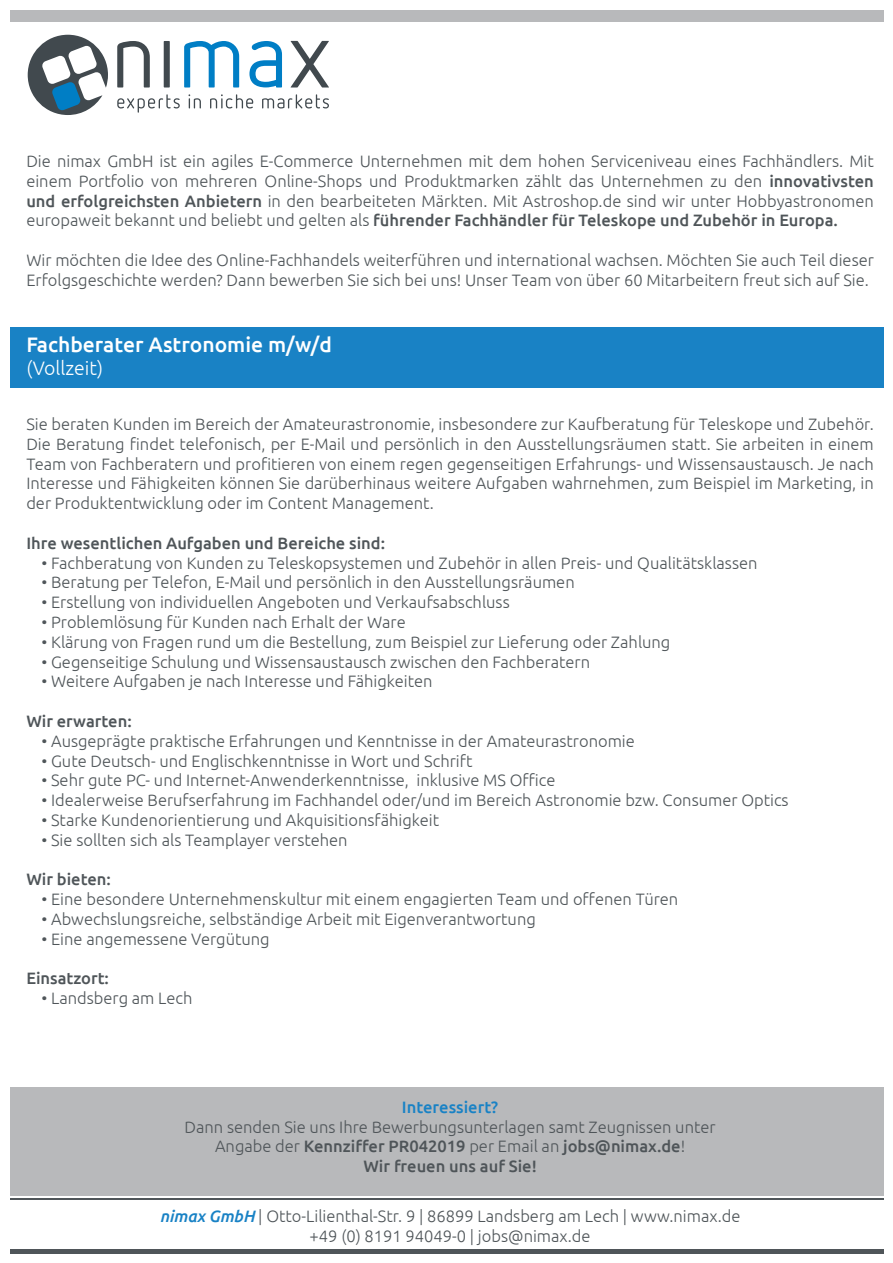
<style>
.page{position:relative;width:893px;height:1263px;background:#fff}
.page>*{position:absolute;margin:0;border:0;box-sizing:border-box;transform-origin:0 0}
.t1{font:500 21px "Ubuntu";color:#fff}
.t2{font:300 19.5px "Ubuntu";color:#fff}
.t3{font:300 16.5px/19.8px "Ubuntu";color:#4f5559;text-align:center}
.t4{font:500 16.5px "Ubuntu";color:#4f5559}
.t5{font:500 16.5px "Ubuntu";color:#1982c5}
.s1{font-weight:500}
.s2{font-weight:500;font-style:italic;color:#1982c5}
</style>
<div class="page">
<div style="left:11px;top:11px;width:873px;height:11px;background:#b8b9bb"></div>
<div style="left:11px;top:1249px;width:873px;height:5px;background:#4f5559"></div>
<div style="left:11px;top:1087px;width:873px;height:108px;background:#b8b9bb"></div>
<hr style="left:11px;top:1198px;width:873px;height:2px;background:#4f5559">
<svg style="left:28px;top:35px;width:80px;height:80px"></svg>
<svg style="left:117px;top:41px;width:212px;height:47px"></svg>
<svg style="left:117px;top:94px;width:212px;height:19px"></svg>
<div style="left:10px;top:327px;width:873px;height:60px;background:#1982c5"></div>
<p class="t3" style="left:26px;top:151px;width:849px;text-align:justify">Die nimax GmbH ist ein agiles E-Commerce Unternehmen mit dem hohen Serviceniveau eines Fachhändlers. Mit einem Portfolio von mehreren Online-Shops und Produktmarken zählt das Unternehmen zu den <span class="s1">innovativsten und erfolgreichsten Anbietern</span> in den bearbeiteten Märkten. Mit Astroshop.de sind wir unter Hobbyastronomen europaweit bekannt und beliebt und gelten als <span class="s1">führender Fachhändler für Teleskope und Zubehör in Europa.</span></p>
<p class="t3" style="left:26px;top:250px;width:849px;text-align:left">Wir möchten die Idee des Online-Fachhandels weiterführen und international wachsen. Möchten Sie auch Teil dieser<br>Erfolgsgeschichte werden? Dann bewerben Sie sich bei uns! Unser Team von über 60 Mitarbeitern freut sich auf Sie.</p>
<p class="t1" style="left:26px;top:331px;width:307px">Fachberater Astronomie m/w/d</p>
<p class="t2" style="left:26px;top:356px;width:78px">(Vollzeit)</p>
<p class="t3" style="left:26px;top:414px;width:849px;text-align:justify">Sie beraten Kunden im Bereich der Amateurastronomie, insbesondere zur Kaufberatung für Teleskope und Zubehör.<br>Die Beratung findet telefonisch, per E-Mail und persönlich in den Ausstellungsräumen statt. Sie arbeiten in einem Team von Fachberatern und profitieren von einem regen gegenseitigen Erfahrungs- und Wissensaustausch. Je nach Interesse und Fähigkeiten können Sie darüberhinaus weitere Aufgaben wahrnehmen, zum Beispiel im Marketing, in der Produktentwicklung oder im Content Management.</p>
<p class="t4" style="left:26px;top:532px;width:360px">Ihre wesentlichen Aufgaben und Bereiche sind:</p>
<p class="t3" style="left:41px;top:552px;width:718px">• Fachberatung von Kunden zu Teleskopsystemen und Zubehör in allen Preis- und Qualitätsklassen</p>
<p class="t3" style="left:41px;top:572px;width:535px">• Beratung per Telefon, E-Mail und persönlich in den Ausstellungsräumen</p>
<p class="t3" style="left:41px;top:592px;width:470px">• Erstellung von individuellen Angeboten und Verkaufsabschluss</p>
<p class="t3" style="left:41px;top:612px;width:366px">• Problemlösung für Kunden nach Erhalt der Ware</p>
<p class="t3" style="left:41px;top:631px;width:630px">• Klärung von Fragen rund um die Bestellung, zum Beispiel zur Lieferung oder Zahlung</p>
<p class="t3" style="left:41px;top:651px;width:550px">• Gegenseitige Schulung und Wissensaustausch zwischen den Fachberatern</p>
<p class="t3" style="left:41px;top:671px;width:393px">• Weitere Aufgaben je nach Interesse und Fähigkeiten</p>
<p class="t4" style="left:26px;top:711px;width:107px">Wir erwarten:</p>
<p class="t3" style="left:41px;top:730px;width:595px">• Ausgeprägte praktische Erfahrungen und Kenntnisse in der Amateurastronomie</p>
<p class="t3" style="left:41px;top:750px;width:432px">• Gute Deutsch- und Englischkenntnisse in Wort und Schrift</p>
<p class="t3" style="left:41px;top:770px;width:516px">• Sehr gute PC- und Internet-Anwenderkenntnisse, inklusive MS Office</p>
<p class="t3" style="left:41px;top:790px;width:749px">• Idealerweise Berufserfahrung im Fachhandel oder/und im Bereich Astronomie bzw. Consumer Optics</p>
<p class="t3" style="left:41px;top:810px;width:399px">• Starke Kundenorientierung und Akquisitionsfähigkeit</p>
<p class="t3" style="left:41px;top:829px;width:308px">• Sie sollten sich als Teamplayer verstehen</p>
<p class="t4" style="left:26px;top:869px;width:86px">Wir bieten:</p>
<p class="t3" style="left:41px;top:889px;width:638px">• Eine besondere Unternehmenskultur mit einem engagierten Team und offenen Türen</p>
<p class="t3" style="left:41px;top:909px;width:496px">• Abwechslungsreiche, selbständige Arbeit mit Eigenverantwortung</p>
<p class="t3" style="left:41px;top:928px;width:230px">• Eine angemessene Vergütung</p>
<p class="t4" style="left:26px;top:968px;width:84px">Einsatzort:</p>
<p class="t3" style="left:41px;top:988px;width:153px">• Landsberg am Lech</p>
<p class="t5" style="left:402px;top:1096px;width:98px">Interessiert?</p>
<p class="t3" style="left:185px;top:1116px;width:533px">Dann senden Sie uns Ihre Bewerbungsunterlagen samt Zeugnissen unter<br>Angabe der <span class="s1">Kennziffer PR042019</span> per Email an <span class="s1">jobs@nimax.de</span>!<br><span class="s1">Wir freuen uns auf Sie!</span></p>
<p class="t3" style="left:160px;top:1205px;width:582px"><span class="s2">nimax GmbH</span> | Otto-Lilienthal-Str. 9 | 86899 Landsberg am Lech | www.nimax.de +49 (0) 8191 94049-0 | jobs@nimax.de</p>
</div>
